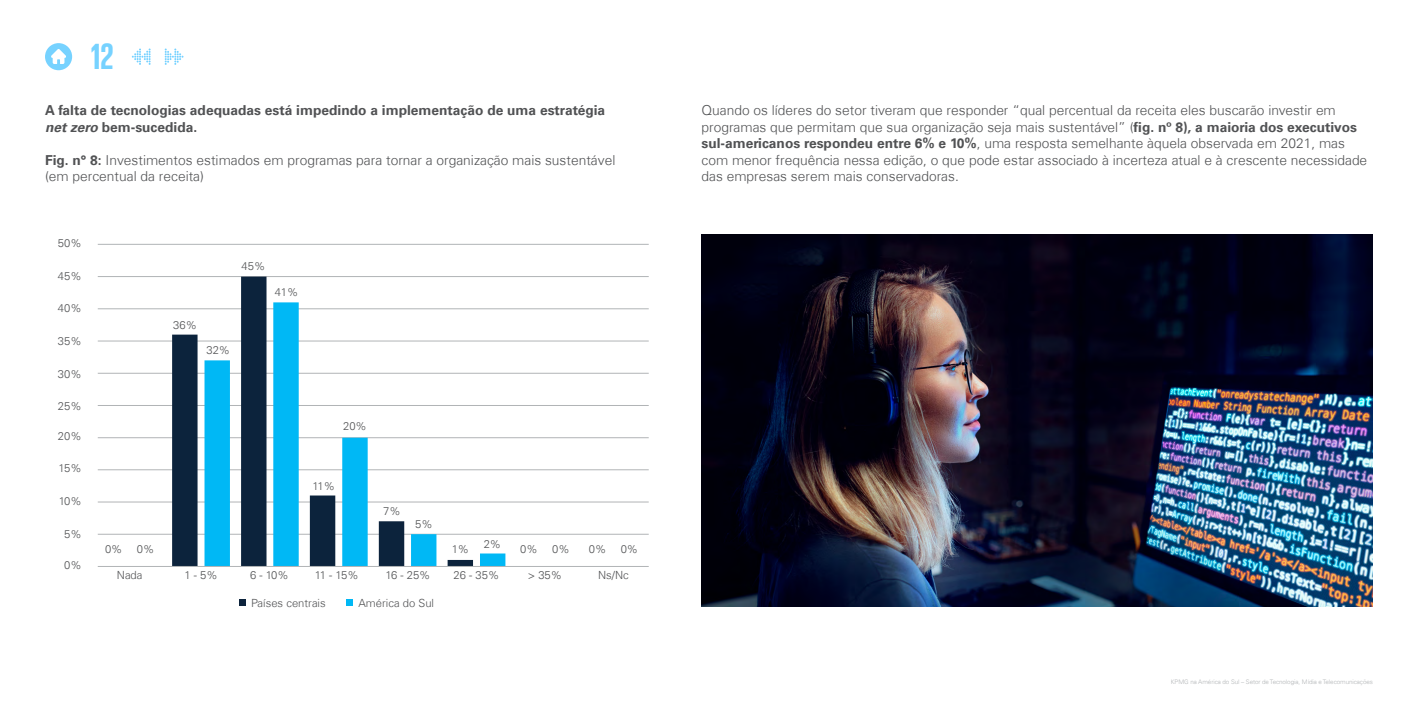
<style>
.page{position:relative;width:1418px;height:709px;background:#fff}
.page>*{position:absolute;margin:0;border:0;box-sizing:border-box;transform-origin:0 0}
.t1{font:700 37.5px "KPMG";color:#76d2ff}
.t2{font:300 13.75px/16.5px "Universfor KPMG";color:#515254}
.t3{font:700 13.75px/16.5px "Universfor KPMG";color:#515254}
.t4{font:300 11.25px "Universfor KPMG";color:#515254}
.t5{font:300 6.25px "Univers 45";letter-spacing:-.01em;color:#b1b4b6}
.s1{font-style:italic}
.s2{font-weight:700}
</style>
<div class="page">
<img style="left:701px;top:234px;width:671px;height:372px">
<svg style="left:165px;top:48px;width:18px;height:17px"></svg>
<svg style="left:132px;top:48px;width:19px;height:17px"></svg>
<svg style="left:45px;top:43px;width:27px;height:27px"></svg>
<hr style="left:98px;top:534px;width:550px;height:1px;background:#b1b4b6">
<hr style="left:98px;top:501px;width:550px;height:1px;background:#b1b4b6">
<hr style="left:98px;top:469px;width:550px;height:1px;background:#b1b4b6">
<hr style="left:98px;top:437px;width:550px;height:1px;background:#b1b4b6">
<hr style="left:98px;top:405px;width:550px;height:1px;background:#b1b4b6">
<hr style="left:98px;top:373px;width:550px;height:1px;background:#b1b4b6">
<hr style="left:98px;top:341px;width:550px;height:1px;background:#b1b4b6">
<hr style="left:98px;top:308px;width:550px;height:1px;background:#b1b4b6">
<hr style="left:98px;top:276px;width:550px;height:1px;background:#b1b4b6">
<hr style="left:98px;top:244px;width:550px;height:1px;background:#b1b4b6">
<svg style="left:172px;top:276px;width:95px;height:290px;fill:#0c233c"></svg>
<svg style="left:204px;top:302px;width:301px;height:264px"></svg>
<hr style="left:98px;top:566px;width:550px;height:1px;background:#b1b4b6">
<div style="left:239px;top:599px;width:7px;height:7px;background:#0c233c"></div>
<div style="left:346px;top:599px;width:7px;height:7px;background:#00b8f5"></div>
<h1 class="t1" style="left:91px;top:38px;width:25px">12</h1>
<p class="t3" style="left:45px;top:102px;width:562px">A falta de tecnologias adequadas está impedindo a implementação de uma estratégia <span class="s1">net zero</span> bem-sucedida.</p>
<p class="t2" style="left:45px;top:152px;width:572px"><span class="s2">Fig. n° 8:</span> Investimentos estimados em programas para tornar a organização mais sustentável (em percentual da receita)</p>
<p class="t4" style="left:58px;top:236px;width:25px">50%</p>
<p class="t4" style="left:58px;top:269px;width:25px">45%</p>
<p class="t4" style="left:58px;top:301px;width:25px">40%</p>
<p class="t4" style="left:58px;top:334px;width:25px">35%</p>
<p class="t4" style="left:58px;top:367px;width:25px">30%</p>
<p class="t4" style="left:58px;top:399px;width:25px">25%</p>
<p class="t4" style="left:58px;top:429px;width:25px">20%</p>
<p class="t4" style="left:58px;top:461px;width:25px">15%</p>
<p class="t4" style="left:59px;top:494px;width:24px">10%</p>
<p class="t4" style="left:64px;top:527px;width:19px">5%</p>
<p class="t4" style="left:64px;top:558px;width:19px">0%</p>
<p class="t4" style="left:173px;top:318px;width:25px">36%</p>
<p class="t4" style="left:206px;top:343px;width:25px">32%</p>
<p class="t4" style="left:241px;top:259px;width:25px">45%</p>
<p class="t4" style="left:275px;top:285px;width:25px">41%</p>
<p class="t4" style="left:343px;top:419px;width:25px">20%</p>
<p class="t4" style="left:312px;top:479px;width:24px">11%</p>
<p class="t4" style="left:383px;top:504px;width:19px">7%</p>
<p class="t4" style="left:415px;top:517px;width:19px">5%</p>
<p class="t4" style="left:483px;top:537px;width:19px">2%</p>
<p class="t4" style="left:452px;top:542px;width:19px">1%</p>
<p class="t4" style="left:105px;top:542px;width:19px">0%</p>
<p class="t4" style="left:137px;top:542px;width:19px">0%</p>
<p class="t4" style="left:520px;top:542px;width:19px">0%</p>
<p class="t4" style="left:588px;top:542px;width:19px">0%</p>
<p class="t4" style="left:552px;top:542px;width:19px">0%</p>
<p class="t4" style="left:620px;top:542px;width:19px">0%</p>
<p class="t4" style="left:117px;top:568px;width:27px">Nada</p>
<p class="t4" style="left:184px;top:568px;width:35px">1 - 5%</p>
<p class="t4" style="left:250px;top:568px;width:40px">6 - 10%</p>
<p class="t4" style="left:315px;top:568px;width:45px">11 - 15%</p>
<p class="t4" style="left:385px;top:568px;width:47px">16 - 25%</p>
<p class="t4" style="left:453px;top:568px;width:47px">26 - 35%</p>
<p class="t4" style="left:528px;top:568px;width:36px">&gt; 35%</p>
<p class="t4" style="left:598px;top:568px;width:32px">Ns/Nc</p>
<p class="t4" style="left:251px;top:595px;width:76px">Países centrais</p>
<p class="t4" style="left:358px;top:595px;width:77px">América do Sul</p>
<p class="t2" style="left:701px;top:102px;width:667px">Quando os líderes do setor tiveram que responder “qual percentual da receita eles buscarão investir em programas que permitam que sua organização seja mais sustentável” (<span class="s2">fig. nº 8), a maioria dos executivos sul-americanos respondeu entre 6% e 10%</span>, uma resposta semelhante àquela observada em 2021, mas com menor frequência nessa edição, o que pode estar associado à incerteza atual e à crescente necessidade das empresas serem mais conservadoras.</p>
<p class="t5" style="left:1170px;top:678px;width:204px">KPMG na América do Sul – Setor de Tecnologia, Mídia e Telecomunicações</p>
</div>
